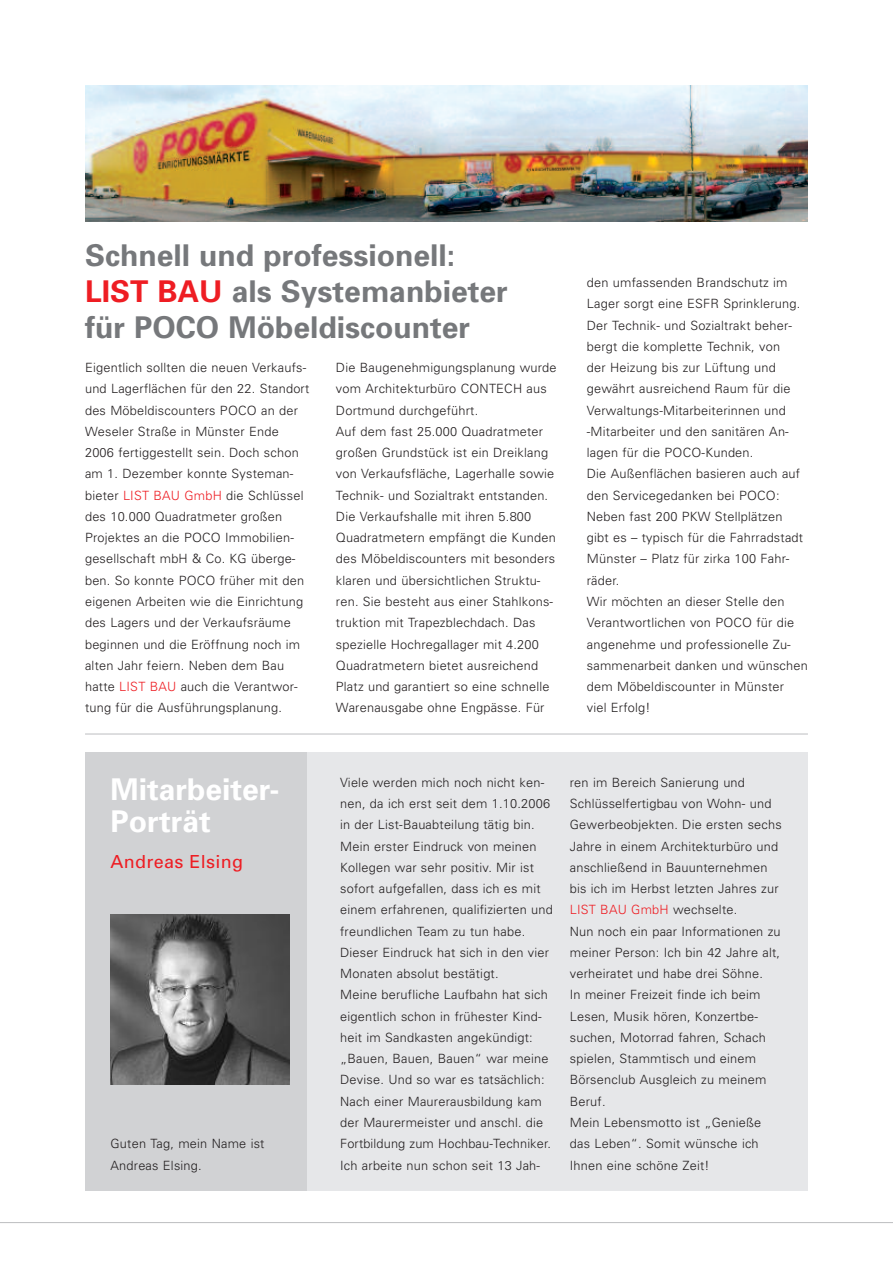
<style>
.page{position:relative;width:893px;height:1263px;background:#fff}
.page>*{position:absolute;margin:0;border:0;box-sizing:border-box;transform-origin:0 0}
.t1{font:700 30px/36px "Univers";color:#76787b}
.t2{font:700 30px/31.5px "Univers";color:#fff}
.t3{font:18px "Univers";letter-spacing:.015em;color:#ee1d23}
.t4{font:300 12.75px/21.3px "Univers";letter-spacing:.015em;color:#231f20}
.s1{color:#ee1d23}
</style>
<div class="page">
<div style="left:85px;top:753px;width:723px;height:438px;background:#e6e7e9"></div>
<hr style="left:85px;top:734px;width:723px;height:1px;background:#bcbdc0">
<div style="left:85px;top:753px;width:221px;height:438px;background:#d1d2d4"></div>
<img style="left:111px;top:914px;width:178px;height:170px">
<hr style="left:0;top:1222px;width:893px;height:1px;background:#bcbdc0">
<img style="left:85px;top:85px;width:723px;height:136px">
<h1 class="t1" style="left:85px;top:240px;width:424px">Schnell und professionell:<br><span class="s1">LIST BAU</span> als Systemanbieter für POCO Möbeldiscounter</h1>
<p class="t4" style="left:85px;top:358px;width:226px">Eigentlich sollten die neuen Verkaufs&shy;und Lagerflächen für den 22. Standort des Möbeldiscounters POCO an der Weseler Straße in Münster Ende 2006 fertiggestellt sein. Doch schon am 1. Dezember konnte Systeman&shy;bieter <span class="s1">LIST BAU GmbH</span> die Schlüssel des 10.000 Quadratmeter großen Projektes an die POCO Immobilien&shy;gesellschaft mbH &amp; Co. KG überge&shy;ben. So konnte POCO früher mit den eigenen Arbeiten wie die Einrichtung des Lagers und der Verkaufsräume beginnen und die Eröffnung noch im alten Jahr feiern. Neben dem Bau hatte <span class="s1">LIST BAU</span> auch die Verantwor&shy;tung für die Ausführungsplanung.</p>
<p class="t4" style="left:336px;top:358px;width:222px">Die Baugenehmigungsplanung wurde vom Architekturbüro CONTECH aus Dortmund durchgeführt.<br>Auf dem fast 25.000 Quadratmeter großen Grundstück ist ein Dreiklang von Verkaufsfläche, Lagerhalle sowie Technik- und Sozialtrakt entstanden.<br>Die Verkaufshalle mit ihren 5.800<br>Quadratmetern empfängt die Kunden des Möbeldiscounters mit besonders klaren und übersichtlichen Struktu&shy;ren. Sie besteht aus einer Stahlkons&shy;truktion mit Trapezblechdach. Das spezielle Hochregallager mit 4.200<br>Quadratmetern bietet ausreichend Platz und garantiert so eine schnelle Warenausgabe ohne Engpässe. Für</p>
<p class="t4" style="left:587px;top:273px;width:223px">den umfassenden Brandschutz im<br>Lager sorgt eine ESFR Sprinklerung.<br>Der Technik- und Sozialtrakt beher&shy;bergt die komplette Technik, von<br>der Heizung bis zur Lüftung und gewährt ausreichend Raum für die<br>Verwaltungs-Mitarbeiterinnen und -Mitarbeiter und den sanitären An&shy;lagen für die POCO-Kunden.<br>Die Außenflächen basieren auch auf den Servicegedanken bei POCO:<br>Neben fast 200 PKW Stellplätzen<br>gibt es – typisch für die Fahrradstadt<br>Münster – Platz für zirka 100 Fahr&shy;räder.<br>Wir möchten an dieser Stelle den<br>Verantwortlichen von POCO für die angenehme und professionelle Zu&shy;sammenarbeit danken und wünschen dem Möbeldiscounter in Münster<br>viel Erfolg!</p>
<h1 class="t2" style="left:111px;top:777px;width:170px">Mitarbeiter-<br>Porträt</h1>
<h2 class="t3" style="left:111px;top:855px;width:134px">Andreas Elsing</h2>
<p class="t4" style="left:111px;top:1134px;width:155px">Guten Tag, mein Name ist<br>Andreas Elsing.</p>
<p class="t4" style="left:340px;top:773px;width:214px">Viele werden mich noch nicht ken&shy;nen, da ich erst seit dem 1.10.2006 in der List-Bauabteilung tätig bin.<br>Mein erster Eindruck von meinen Kollegen war sehr positiv. Mir ist sofort aufgefallen, dass ich es mit einem erfahrenen, qualifizierten und freundlichen Team zu tun habe.<br>Dieser Eindruck hat sich in den vier Monaten absolut bestätigt.<br>Meine berufliche Laufbahn hat sich eigentlich schon in frühester Kind&shy;heit im Sandkasten angekündigt: „Bauen, Bauen, Bauen“ war meine Devise. Und so war es tatsächlich:<br>Nach einer Maurerausbildung kam der Maurermeister und anschl. die Fortbildung zum Hochbau-Techniker.<br>Ich arbeite nun schon seit 13 Jah-</p>
<p class="t4" style="left:570px;top:773px;width:214px">ren im Bereich Sanierung und<br>Schlüsselfertigbau von Wohn- und<br>Gewerbeobjekten. Die ersten sechs<br>Jahre in einem Architekturbüro und anschließend in Bauunternehmen bis ich im Herbst letzten Jahres zur<br><span class="s1">LIST BAU GmbH</span> wechselte.<br>Nun noch ein paar Informationen zu meiner Person: Ich bin 42 Jahre alt, verheiratet und habe drei Söhne.<br>In meiner Freizeit finde ich beim<br>Lesen, Musik hören, Konzertbe&shy;suchen, Motorrad fahren, Schach spielen, Stammtisch und einem<br>Börsenclub Ausgleich zu meinem<br>Beruf.<br>Mein Lebensmotto ist „Genieße das Leben“. Somit wünsche ich<br>Ihnen eine schöne Zeit!</p>
</div>
